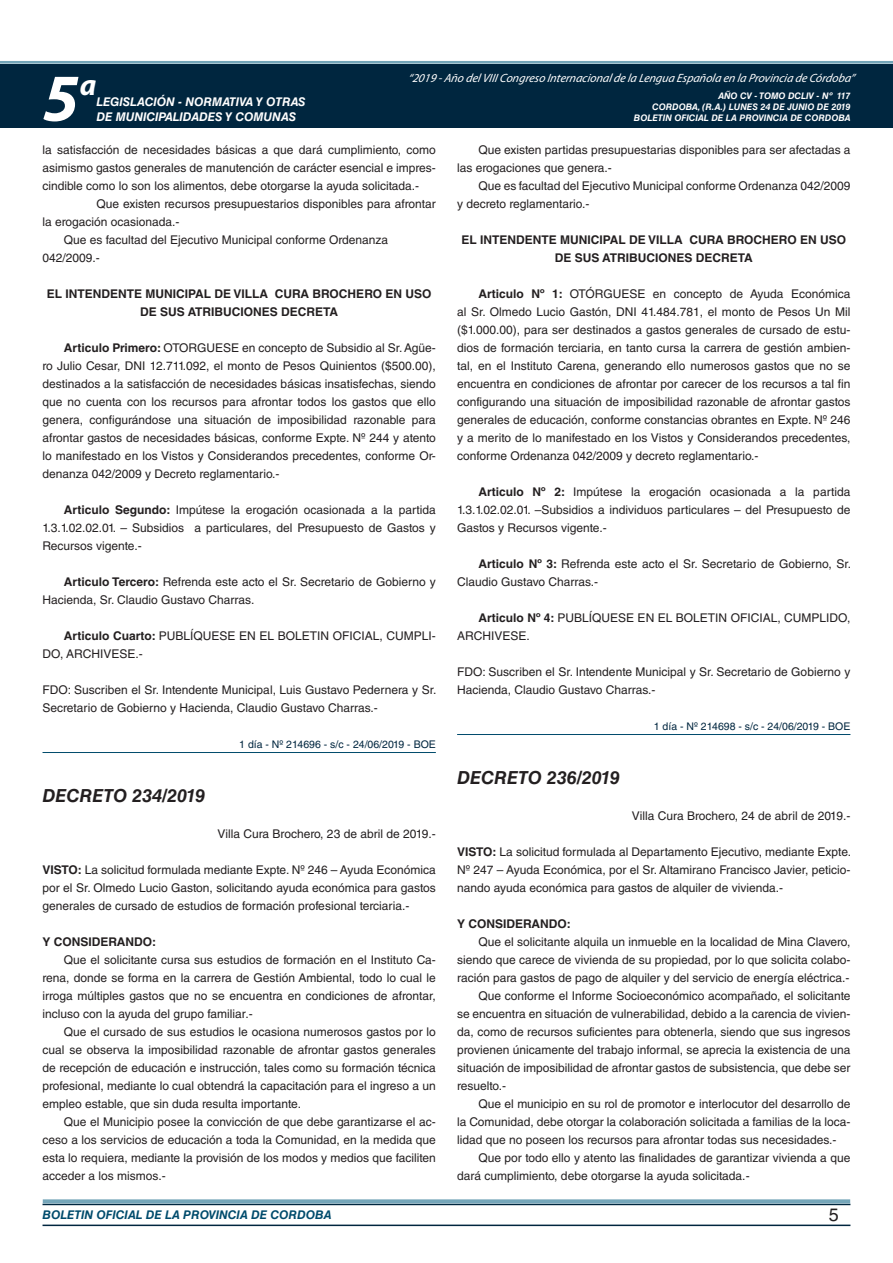
<style>
.page{position:relative;width:893px;height:1263px;background:#fff}
.page>*{position:absolute;margin:0;border:0;box-sizing:border-box;transform-origin:0 0}
.t1{font:italic 700 67.5px "Myriad Pro";color:#fff}
.t2{font:italic 700 30px "Myriad Pro";color:#fff}
.t3{font:italic 700 18px "Helvetica LT Std";color:#231f20}
.t4{font:18px "Helvetica LT Std";color:#231f20}
.t5{font:12px/18px "Helvetica LT Std";color:#231f20;text-align:justify}
.t6{font:700 12px/18px "Helvetica LT Std";color:#231f20;text-align:center}
.t7{font:italic 12px "Myriad Pro";color:#fff}
.t8{font:italic 700 12px "Helvetica LT Std";color:#fff}
.t9{font:italic 700 12px "Helvetica LT Std";color:#004b6c}
.t10{font:10.5px "Helvetica LT Std";color:#00263f}
.t11{font:italic 700 9px/10.8px "Helvetica LT Std";color:#fff;text-align:right}
.s1{font-weight:700}
</style>
<div class="page">
<div style="left:0;top:61px;width:893px;height:6px;background:#fff;opacity:.75"></div>
<div style="left:0;top:64px;width:893px;height:64px;background:#00263f"></div>
<hr style="left:43px;top:1224px;width:807px;height:2px;background:#00263f">
<div style="left:42px;top:1198px;width:809px;height:8px;background:#fff;opacity:.75"></div>
<hr style="left:43px;top:752px;width:393px;height:1px;background:#004b6c">
<hr style="left:457px;top:734px;width:393px;height:1px;background:#004b6c">
<h1 class="t1" style="left:43px;top:54px;width:38px">5</h1>
<h2 class="t2" style="left:80px;top:66px;width:18px">a</h2>
<p class="t8" style="left:96px;top:95px;width:211px">LEGISLACIÓN - NORMATIVA Y OTRAS</p>
<p class="t8" style="left:96px;top:109px;width:201px">DE MUNICIPALIDADES Y COMUNAS</p>
<p class="t7" style="left:408px;top:71px;width:448px">“2019 -Año delVIIICongreso Internacionalde la Lengua Esp añola en la Provincia de Córdoba”</p>
<p class="t11" style="left:634px;top:91px;width:218px">AÑO CV - TOMO DCLIV - Nº 117<br>CORDOBA, (R.A.) LUNES 24 DE JUNIO DE 2019<br>BOLETIN OFICIAL DE LA PROVINCIA DE CORDOBA</p>
<p class="t5" style="left:43px;top:141px;width:395px">la satisfacción de necesidades básicas a que dará cumplimiento, como</p>
<p class="t5" style="left:43px;top:159px;width:395px">asimismo gastos generales de manutención de carácter esencial e impres-</p>
<p class="t5" style="left:43px;top:177px;width:378px">cindible como lo son los alimentos, debe otorgarse la ayuda solicitada.-</p>
<p class="t5" style="left:97px;top:195px;width:341px">Que existen recursos presupuestarios disponibles para afrontar</p>
<p class="t5" style="left:43px;top:213px;width:138px">la erogación ocasionada.-</p>
<p class="t5" style="left:64px;top:231px;width:326px">Que es facultad del Ejecutivo Municipal conforme Ordenanza</p>
<p class="t5" style="left:43px;top:249px;width:59px">042/2009.-</p>
<p class="t6" style="left:47px;top:284px;width:386px">EL INTENDENTE MUNICIPAL DE VILLA CURA BROCHERO EN USO<br>DE SUS ATRIBUCIONES DECRETA</p>
<p class="t5" style="left:43px;top:339px;width:395px;text-indent:21px"><span class="s1">Articulo Primero:</span> OTORGUESE en concepto de Subsidio al Sr. Agüe&shy;ro Julio Cesar, DNI 12.711.092, el monto de Pesos Quinientos ($500.00), destinados a la satisfacción de necesidades básicas insatisfechas, siendo que no cuenta con los recursos para afrontar todos los gastos que ello genera, configurándose una situación de imposibilidad razonable para afrontar gastos de necesidades básicas, conforme Expte. Nº 244 y atento lo manifestado en los Vistos y Considerandos precedentes, conforme Or&shy;denanza 042/2009 y Decreto reglamentario.-</p>
<p class="t5" style="left:43px;top:501px;width:395px;text-indent:21px"><span class="s1">Articulo Segundo:</span> Impútese la erogación ocasionada a la partida 1.3.1.02.02.01. – Subsidios a particulares, del Presupuesto de Gastos y Recursos vigente.-</p>
<p class="t5" style="left:43px;top:573px;width:395px;text-indent:21px"><span class="s1">Articulo Tercero:</span> Refrenda este acto el Sr. Secretario de Gobierno y<br>Hacienda, Sr. Claudio Gustavo Charras.</p>
<p class="t5" style="left:43px;top:627px;width:395px;text-indent:21px"><span class="s1">Articulo Cuarto:</span> PUBLÍQUESE EN EL BOLETIN OFICIAL, CUMPLI-<br>DO, ARCHIVESE.-</p>
<p class="t5" style="left:43px;top:681px;width:396px">FDO: Suscriben el Sr. Intendente Municipal, Luis Gustavo Pedernera y Sr.<br>Secretario de Gobierno y Hacienda, Claudio Gustavo Charras.-</p>
<p class="t10" style="left:239px;top:738px;width:198px">1 día - Nº 214696 - s/c - 24/06/2019 - BOE</p>
<h3 class="t3" style="left:43px;top:784px;width:164px">DECRETO 234/2019</h3>
<p class="t5" style="left:217px;top:825px;width:220px">Villa Cura Brochero, 23 de abril de 2019.-</p>
<p class="t5" style="left:43px;top:861px;width:395px"><span class="s1">VISTO:</span> La solicitud formulada mediante Expte. Nº 246 – Ayuda Económica por el Sr. Olmedo Lucio Gaston, solicitando ayuda económica para gastos generales de cursado de estudios de formación profesional terciaria.-</p>
<p class="t6" style="left:43px;top:932px;width:115px">Y CONSIDERANDO:</p>
<p class="t5" style="left:43px;top:951px;width:395px;text-indent:21px">Que el solicitante cursa sus estudios de formación en el Instituto Ca&shy;rena, donde se forma en la carrera de Gestión Ambiental, todo lo cual le irroga múltiples gastos que no se encuentra en condiciones de afrontar, incluso con la ayuda del grupo familiar.-</p>
<p class="t5" style="left:43px;top:1023px;width:395px;text-indent:21px">Que el cursado de sus estudios le ocasiona numerosos gastos por lo cual se observa la imposibilidad razonable de afrontar gastos generales de recepción de educación e instrucción, tales como su formación técnica profesional, mediante lo cual obtendrá la capacitación para el ingreso a un empleo estable, que sin duda resulta importante.</p>
<p class="t5" style="left:43px;top:1113px;width:395px;text-indent:21px">Que el Municipio posee la convicción de que debe garantizarse el ac&shy;ceso a los servicios de educación a toda la Comunidad, en la medida que esta lo requiera, mediante la provisión de los modos y medios que faciliten acceder a los mismos.-</p>
<p class="t5" style="left:457px;top:141px;width:395px;text-indent:21px">Que existen partidas presupuestarias disponibles para ser afectadas a las erogaciones que genera.-</p>
<p class="t5" style="left:457px;top:177px;width:395px;text-indent:21px">Que es facultad del Ejecutivo Municipal conforme Ordenanza 042/2009 y decreto reglamentario.-</p>
<p class="t6" style="left:462px;top:230px;width:386px">EL INTENDENTE MUNICIPAL DE VILLA CURA BROCHERO EN USO<br>DE SUS ATRIBUCIONES DECRETA</p>
<p class="t5" style="left:457px;top:285px;width:395px;text-indent:21px"><span class="s1">Articulo Nº 1:</span> OTÓRGUESE en concepto de Ayuda Económica al Sr. Olmedo Lucio Gastón, DNI 41.484.781, el monto de Pesos Un Mil ($1.000.00), para ser destinados a gastos generales de cursado de estu&shy;dios de formación terciaria, en tanto cursa la carrera de gestión ambien&shy;tal, en el Instituto Carena, generando ello numerosos gastos que no se encuentra en condiciones de afrontar por carecer de los recursos a tal fin configurando una situación de imposibilidad razonable de afrontar gastos generales de educación, conforme constancias obrantes en Expte. Nº 246 y a merito de lo manifestado en los Vistos y Considerandos precedentes, conforme Ordenanza 042/2009 y decreto reglamentario.-</p>
<p class="t5" style="left:457px;top:483px;width:395px;text-indent:21px"><span class="s1">Articulo Nº 2:</span> Impútese la erogación ocasionada a la partida 1.3.1.02.02.01. –Subsidios a individuos particulares – del Presupuesto de Gastos y Recursos vigente.-</p>
<p class="t5" style="left:457px;top:555px;width:396px;text-indent:21px"><span class="s1">Articulo Nº 3:</span> Refrenda este acto el Sr. Secretario de Gobierno, Sr.<br>Claudio Gustavo Charras.-</p>
<p class="t5" style="left:457px;top:609px;width:395px;text-indent:21px"><span class="s1">Articulo Nº 4:</span> PUBLÍQUESE EN EL BOLETIN OFICIAL, CUMPLIDO,<br>ARCHIVESE.</p>
<p class="t5" style="left:457px;top:663px;width:395px">FDO: Suscriben el Sr. Intendente Municipal y Sr. Secretario de Gobierno y<br>Hacienda, Claudio Gustavo Charras.-</p>
<p class="t10" style="left:654px;top:720px;width:198px">1 día - Nº 214698 - s/c - 24/06/2019 - BOE</p>
<h3 class="t3" style="left:457px;top:766px;width:164px">DECRETO 236/2019</h3>
<p class="t5" style="left:632px;top:807px;width:220px">Villa Cura Brochero, 24 de abril de 2019.-</p>
<p class="t5" style="left:457px;top:843px;width:396px"><span class="s1">VISTO:</span> La solicitud formulada al Departamento Ejecutivo, mediante Expte.<br>Nº 247 – Ayuda Económica, por el Sr. Altamirano Francisco Javier, peticio&shy;nando ayuda económica para gastos de alquiler de vivienda.-</p>
<p class="t6" style="left:457px;top:914px;width:115px">Y CONSIDERANDO:</p>
<p class="t5" style="left:478px;top:933px;width:374px">Que el solicitante alquila un inmueble en la localidad de Mina Clavero,</p>
<p class="t5" style="left:457px;top:951px;width:395px">siendo que carece de vivienda de su propiedad, por lo que solicita colabo-</p>
<p class="t5" style="left:457px;top:969px;width:394px">ración para gastos de pago de alquiler y del servicio de energía eléctrica.-</p>
<p class="t5" style="left:478px;top:987px;width:374px">Que conforme el Informe Socioeconómico acompañado, el solicitante</p>
<p class="t5" style="left:457px;top:1005px;width:395px">se encuentra en situación de vulnerabilidad, debido a la carencia de vivien-</p>
<p class="t5" style="left:457px;top:1023px;width:395px">da, como de recursos suficientes para obtenerla, siendo que sus ingresos</p>
<p class="t5" style="left:457px;top:1041px;width:395px">provienen únicamente del trabajo informal, se aprecia la existencia de una</p>
<p class="t5" style="left:457px;top:1059px;width:395px">situación de imposibilidad de afrontar gastos de subsistencia, que debe ser</p>
<p class="t5" style="left:457px;top:1077px;width:51px">resuelto.-</p>
<p class="t5" style="left:478px;top:1095px;width:374px">Que el municipio en su rol de promotor e interlocutor del desarrollo de</p>
<p class="t5" style="left:457px;top:1113px;width:395px">la Comunidad, debe otorgar la colaboración solicitada a familias de la loca-</p>
<p class="t5" style="left:457px;top:1131px;width:381px">lidad que no poseen los recursos para afrontar todas sus necesidades.-</p>
<p class="t5" style="left:478px;top:1149px;width:373px">Que por todo ello y atento las finalidades de garantizar vivienda a que</p>
<p class="t5" style="left:457px;top:1167px;width:294px">dará cumplimiento, debe otorgarse la ayuda solicitada.-</p>
<p class="t9" style="left:43px;top:1208px;width:290px">BOLETIN OFICIAL DE LA PROVINCIA DE CORDOBA</p>
<h3 class="t4" style="left:829px;top:1204px;width:12px">5</h3>
</div>
